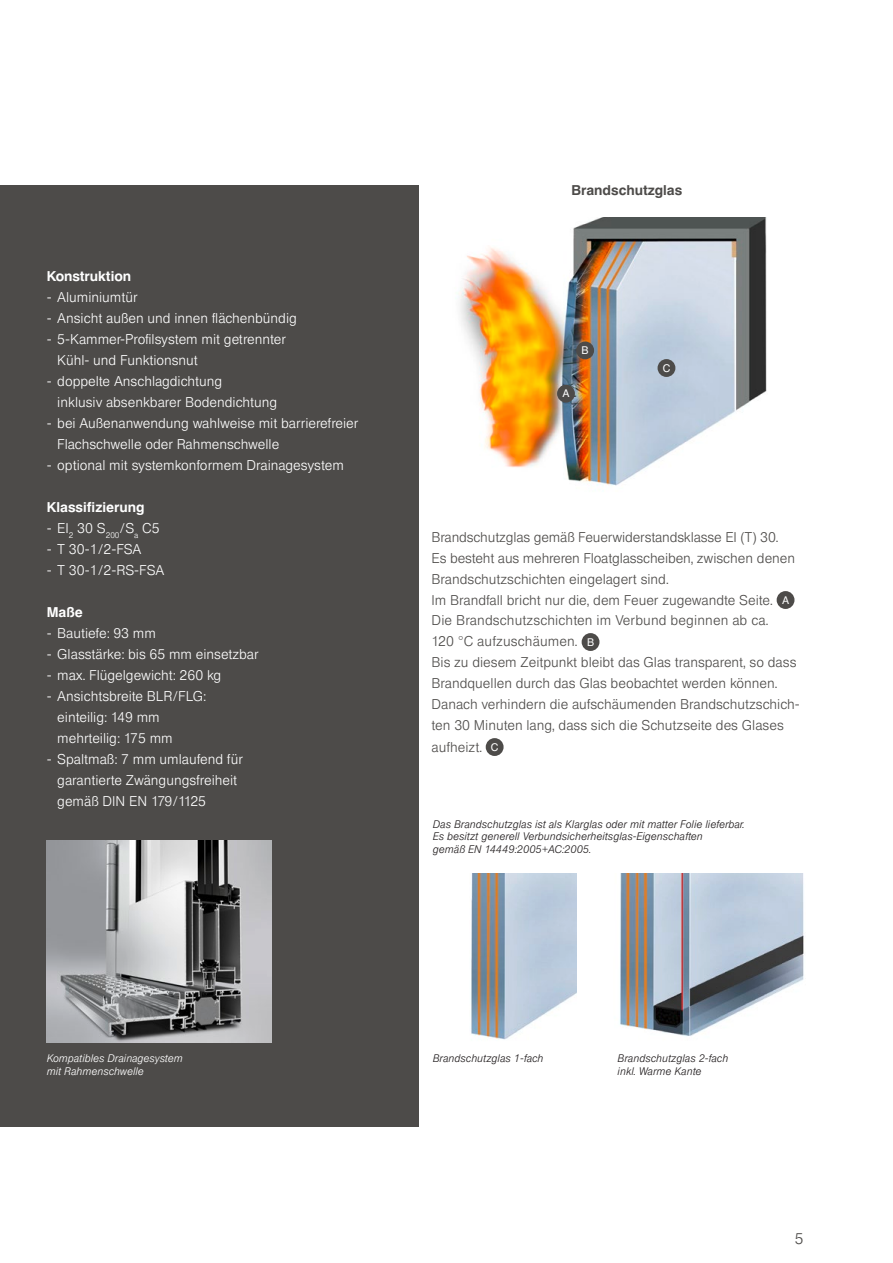
<style>
.page{position:relative;width:893px;height:1263px;background:#fff}
.page>*{position:absolute;margin:0;border:0;box-sizing:border-box;transform-origin:0 0}
.t1{font:300 15px "Europa Gro SBOP";color:#4d4b49}
.t2{font:300 13.5px/21px "Europa Gro SBOP";color:#fff}
.t3{font:300 13.5px/21px "Europa Gro SBOP";color:#4d4b49}
.t4{font:500 13.5px "Europa Gro SBOP";color:#fff}
.t5{font:500 13.5px "Europa Gro SBOP";color:#4d4b49}
.t6{font:italic 300 10.5px/12.6px "Europa Gro SBOP";color:#231f20}
.t7{font:italic 300 10.5px/12.6px "Europa Gro SBOP";color:#fff}
.t8{font:10.5px "Europa Gro SBOP";color:#fff}
.s1{font-weight:400;font-size:10.5px;color:#fff}
</style>
<div class="page">
<div style="left:0;top:185px;width:419px;height:942px;background:#4d4b49"></div>
<img style="left:47px;top:840px;width:224px;height:202px">
<div style="left:777px;top:591px;width:17px;height:18px;background:#4d4b49;border-radius:50%"></div>
<div style="left:582px;top:633px;width:17px;height:18px;background:#4d4b49;border-radius:50%"></div>
<div style="left:486px;top:738px;width:18px;height:18px;background:#4d4b49;border-radius:50%"></div>
<img style="left:458px;top:217px;width:309px;height:269px">
<img style="left:471px;top:874px;width:105px;height:166px">
<img style="left:619px;top:874px;width:185px;height:162px">
<div style="left:557px;top:385px;width:18px;height:18px;background:#4d4b49;border-radius:50%"></div>
<div style="left:576px;top:341px;width:18px;height:18px;background:#4d4b49;border-radius:50%"></div>
<div style="left:657px;top:359px;width:18px;height:18px;background:#4d4b49;border-radius:50%"></div>
<p class="t4" style="left:47px;top:268px;width:86px">Konstruktion</p>
<p class="t2" style="left:47px;top:287px;width:92px">- Aluminiumtür</p>
<p class="t2" style="left:47px;top:308px;width:252px">- Ansicht außen und innen flächenbündig</p>
<p class="t2" style="left:57px;top:329px;width:230px;text-indent:-11px">- 5-Kammer-Profilsystem mit getrennter<br>Kühl- und Funktionsnut</p>
<p class="t2" style="left:57px;top:371px;width:222px;text-indent:-11px">- doppelte Anschlagdichtung<br>inklusiv absenkbarer Bodendichtung</p>
<p class="t2" style="left:57px;top:413px;width:303px;text-indent:-11px">- bei Außenanwendung wahlweise mit barrierefreier<br>Flachschwelle oder Rahmenschwelle</p>
<p class="t2" style="left:47px;top:455px;width:299px">- optional mit systemkonformem Drainagesystem</p>
<p class="t4" style="left:47px;top:499px;width:99px">Klassifizierung</p>
<p class="t2" style="left:47px;top:518px;width:114px">- EI<sub>2</sub> 30 S<sub>200</sub>/S<sub>a</sub> C5</p>
<p class="t2" style="left:47px;top:539px;width:96px">- T 30-1/2-FSA</p>
<p class="t2" style="left:47px;top:560px;width:119px">- T 30-1/2-RS-FSA</p>
<p class="t4" style="left:47px;top:604px;width:38px">Maße</p>
<p class="t2" style="left:47px;top:623px;width:111px">- Bautiefe: 93 mm</p>
<p class="t2" style="left:47px;top:644px;width:213px">- Glasstärke: bis 65 mm einsetzbar</p>
<p class="t2" style="left:47px;top:665px;width:176px">- max. Flügelgewicht: 260 kg</p>
<p class="t2" style="left:57px;top:686px;width:150px;text-indent:-11px">- Ansichtsbreite BLR/FLG: einteilig: 149 mm mehrteilig: 175 mm</p>
<p class="t2" style="left:57px;top:749px;width:187px;text-indent:-11px">- Spaltmaß: 7 mm umlaufend für garantierte Zwängungsfreiheit gemäß DIN EN 179/1125</p>
<p class="t5" style="left:571px;top:182px;width:112px">Brandschutzglas</p>
<p class="t8" style="left:582px;top:344px;width:9px">B</p>
<p class="t8" style="left:562px;top:387px;width:9px">A</p>
<p class="t8" style="left:663px;top:361px;width:9px">C</p>
<p class="t3" style="left:432px;top:526px;width:370px">Brandschutzglas gemäß Feuerwiderstandsklasse EI (T) 30.<br>Es besteht aus mehreren Floatglasscheiben, zwischen denen Brandschutzschichten eingelagert sind.<br>Im Brandfall bricht nur die, dem Feuer zugewandte Seite. <span class="s1">A </span>Die Brandschutzschichten im Verbund beginnen ab ca.<br>120 °C aufzuschäumen. <span class="s1">B<br></span>Bis zu diesem Zeitpunkt bleibt das Glas transparent, so dass Brandquellen durch das Glas beobachtet werden können.<br>Danach verhindern die aufschäumenden Brandschutzschich&shy;ten 30 Minuten lang, dass sich die Schutzseite des Glases aufheizt. <span class="s1">C</span></p>
<p class="t6" style="left:433px;top:817px;width:313px">Das Brandschutzglas ist als Klarglas oder mit matter Folie lieferbar.<br>Es besitzt generell Verbundsicherheitsglas-Eigenschaften<br>gemäß EN 14449:2005+AC:2005.</p>
<p class="t7" style="left:47px;top:1052px;width:137px">Kompatibles Drainagesystem mit Rahmenschwelle</p>
<p class="t6" style="left:433px;top:1052px;width:112px">Brandschutzglas 1-fach</p>
<p class="t6" style="left:618px;top:1052px;width:112px">Brandschutzglas 2-fach inkl. Warme Kante</p>
<p class="t1" style="left:795px;top:1230px;width:10px">5</p>
</div>
